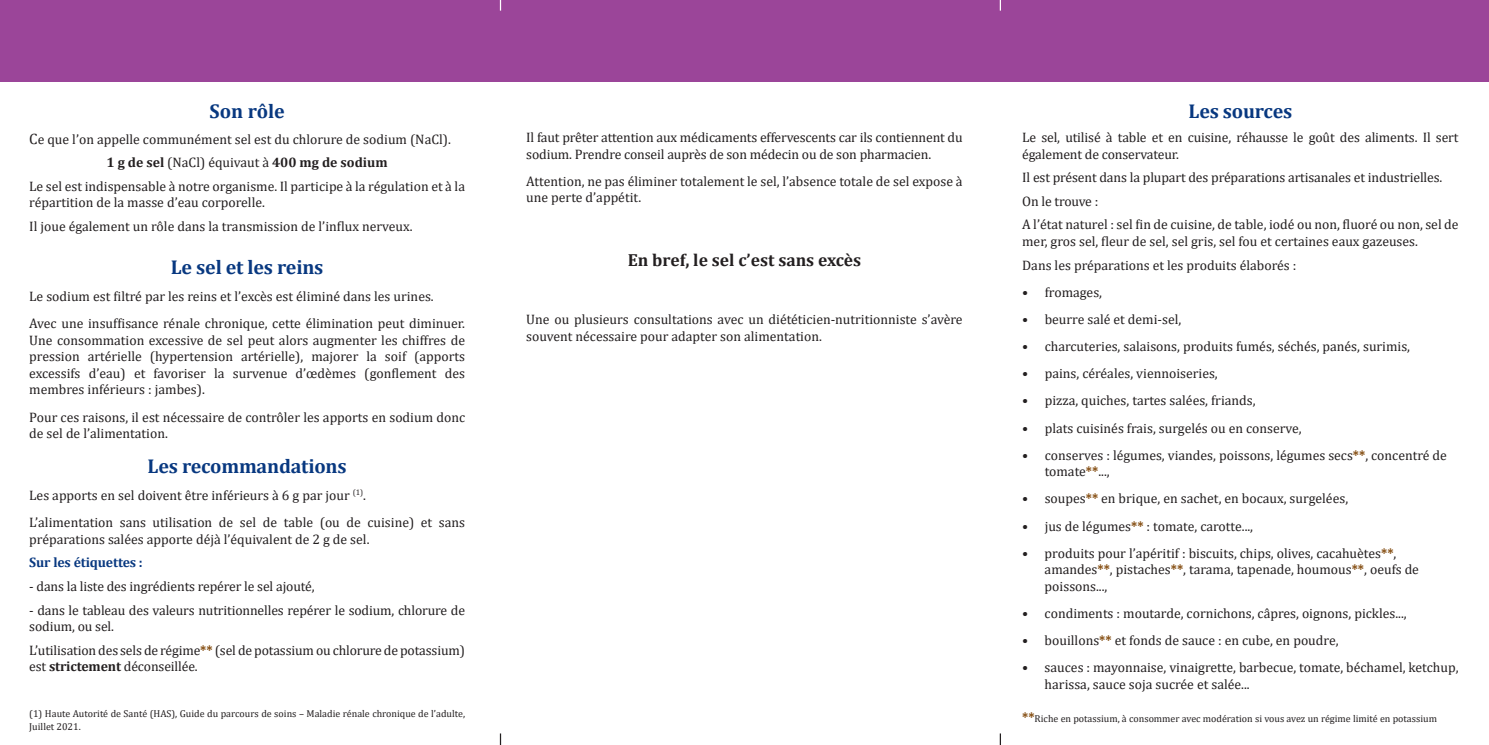
<style>
.page{position:relative;width:1489px;height:745px;background:#fff}
.page>*{position:absolute;margin:0;border:0;box-sizing:border-box;transform-origin:0 0}
.t1{font:700 20px "Cambria";letter-spacing:-.01em;color:#083880}
.t2{font:700 17.5px "Cambria";color:#231f20}
.t3{font:13.75px/16.5px "Cambria";color:#231f20}
.t4{font:700 13.75px "Cambria";color:#231f20}
.t5{font:700 13.75px "Cambria";letter-spacing:-.01em;color:#083880}
.t6{font:10px/13.5px "Cambria";color:#231f20}
.s1{font-size:15px}
.s2{font-weight:400}
.s3{font-weight:700;color:#7c4100}
.s4{font-weight:700}
.s5{font-weight:700;font-size:13.75px;color:#7c4100}
</style>
<div class="page">
<div style="left:0;top:0;width:1488px;height:81px;background:#9b4599"></div>
<h1 class="t1" style="left:209px;top:97px;width:77px">Son rôle</h1>
<p class="t3" style="left:29px;top:130px;width:423px"><span class="s1">C</span>e que l’on appelle communément sel est du chlorure de sodium (NaCl).</p>
<p class="t4" style="left:106px;top:153px;width:283px">1 g de sel <span class="s2">(NaCl) équivaut à</span> 400 mg de sodium</p>
<p class="t3" style="left:29px;top:178px;width:437px">Le sel est indispensable à notre organisme. Il participe à la régulation et à la</p>
<p class="t3" style="left:29px;top:191px;width:385px;line-height:23.6px">répartition de la masse d’eau corporelle.<br>Il joue également un rôle dans la transmission de l’influx nerveux.</p>
<h1 class="t1" style="left:171px;top:253px;width:154px">Le sel et les reins</h1>
<p class="t3" style="left:29px;top:283px;width:437px;line-height:27.1px">Le sodium est filtré par les reins et l’excès est éliminé dans les urines.<br>Avec une insuffisance rénale chronique, cette élimination peut diminuer.</p>
<p class="t3" style="left:29px;top:332px;width:437px;text-align:justify">Une consommation excessive de sel peut alors augmenter les chiffres de pression artérielle (hypertension artérielle), majorer la soif (apports excessifs d’eau) et favoriser la survenue d’œdèmes (gonflement des membres inférieurs : jambes).</p>
<p class="t3" style="left:29px;top:408px;width:437px">Pour ces raisons, il est nécessaire de contrôler les apports en sodium donc de sel de l’alimentation.</p>
<h1 class="t1" style="left:147px;top:451px;width:201px">Les recommandations</h1>
<p class="t3" style="left:29px;top:481px;width:437px;line-height:27.1px">Les apports en sel doivent être inférieurs à 6 g par jour <sup>(1)</sup>.<br>L’alimentation sans utilisation de sel de table (ou de cuisine) et sans</p>
<p class="t3" style="left:29px;top:530px;width:342px">préparations salées apporte déjà l’équivalent de 2 g de sel.</p>
<p class="t5" style="left:29px;top:552px;width:115px">Sur les étiquettes :</p>
<p class="t3" style="left:29px;top:577px;width:287px">- dans la liste des ingrédients repérer le sel ajouté,</p>
<p class="t3" style="left:29px;top:601px;width:437px">- dans le tableau des valeurs nutritionnelles repérer le sodium, chlorure de sodium, ou sel.</p>
<p class="t3" style="left:29px;top:641px;width:437px">L’utilisation des sels de régime<span class="s3">**</span> (sel de potassium ou chlorure de potassium) est <span class="s4">strictement</span> déconseillée.</p>
<p class="t6" style="left:29px;top:705px;width:437px">(1) Haute Autorité de Santé (HAS), Guide du parcours de soins – Maladie rénale chronique de l’adulte,<br>Juillet 2021.</p>
<p class="t3" style="left:526px;top:129px;width:438px">Il faut prêter attention aux médicaments effervescents car ils contiennent du sodium. Prendre conseil auprès de son médecin ou de son pharmacien.</p>
<p class="t3" style="left:526px;top:173px;width:438px">Attention, ne pas éliminer totalement le sel, l’absence totale de sel expose à une perte d’appétit.</p>
<p class="t2" style="left:627px;top:247px;width:235px">En bref, le sel c’est sans excès</p>
<p class="t3" style="left:526px;top:311px;width:438px">Une ou plusieurs consultations avec un diététicien-nutritionniste s’avère souvent nécessaire pour adapter son alimentation.</p>
<h1 class="t1" style="left:1188px;top:97px;width:105px">Les sources</h1>
<p class="t3" style="left:1022px;top:129px;width:438px">Le sel, utilisé à table et en cuisine, réhausse le goût des aliments. Il sert également de conservateur.</p>
<p class="t3" style="left:1022px;top:165px;width:438px;line-height:23.6px">Il est présent dans la plupart des préparations artisanales et industrielles.<br>On le trouve :<br>A l’état naturel : sel fin de cuisine, de table, iodé ou non, fluoré ou non, sel de</p>
<p class="t3" style="left:1022px;top:229px;width:397px;line-height:23.6px">mer, gros sel, fleur de sel, sel gris, sel fou et certaines eaux gazeuses.<br>Dans les préparations et les produits élaborés :</p>
<p class="t3" style="left:1022px;top:283px;width:81px">• fromages,</p>
<p class="t3" style="left:1022px;top:310px;width:161px">• beurre salé et demi-sel,</p>
<p class="t3" style="left:1022px;top:338px;width:389px">• charcuteries, salaisons, produits fumés, séchés, panés, surimis,</p>
<p class="t3" style="left:1022px;top:365px;width:197px">• pains, céréales, viennoiseries,</p>
<p class="t3" style="left:1022px;top:392px;width:235px">• pizza, quiches, tartes salées, friands,</p>
<p class="t3" style="left:1022px;top:419px;width:281px">• plats cuisinés frais, surgelés ou en conserve,</p>
<p class="t3" style="left:1044px;top:446px;width:404px;text-indent:-22px">• conserves : légumes, viandes, poissons, légumes secs<span class="s3">**</span>, concentré de tomate<span class="s3">**</span>...,</p>
<p class="t3" style="left:1022px;top:490px;width:327px">• soupes<span class="s3">**</span> en brique, en sachet, en bocaux, surgelées,</p>
<p class="t3" style="left:1022px;top:517px;width:232px">• jus de légumes<span class="s3">**</span> : tomate, carotte...,</p>
<p class="t3" style="left:1044px;top:544px;width:376px;text-indent:-22px">• produits pour l’apéritif : biscuits, chips, olives, cacahuètes<span class="s3">**</span>, amandes<span class="s3">**</span>, pistaches<span class="s3">**</span>, tarama, tapenade, houmous<span class="s3">**</span>, oeufs de poissons...,</p>
<p class="t3" style="left:1022px;top:604px;width:386px">• condiments : moutarde, cornichons, câpres, oignons, pickles...,</p>
<p class="t3" style="left:1022px;top:631px;width:318px">• bouillons<span class="s3">**</span> et fonds de sauce : en cube, en poudre,</p>
<p class="t3" style="left:1044px;top:658px;width:415px;text-indent:-22px">• sauces : mayonnaise, vinaigrette, barbecue, tomate, béchamel, ketchup, harissa, sauce soja sucrée et salée...</p>
<p class="t6" style="left:1022px;top:711px;width:416px"><span class="s5">**</span>Riche en potassium, à consommer avec modération si vous avez un régime limité en potassium</p>
</div>
